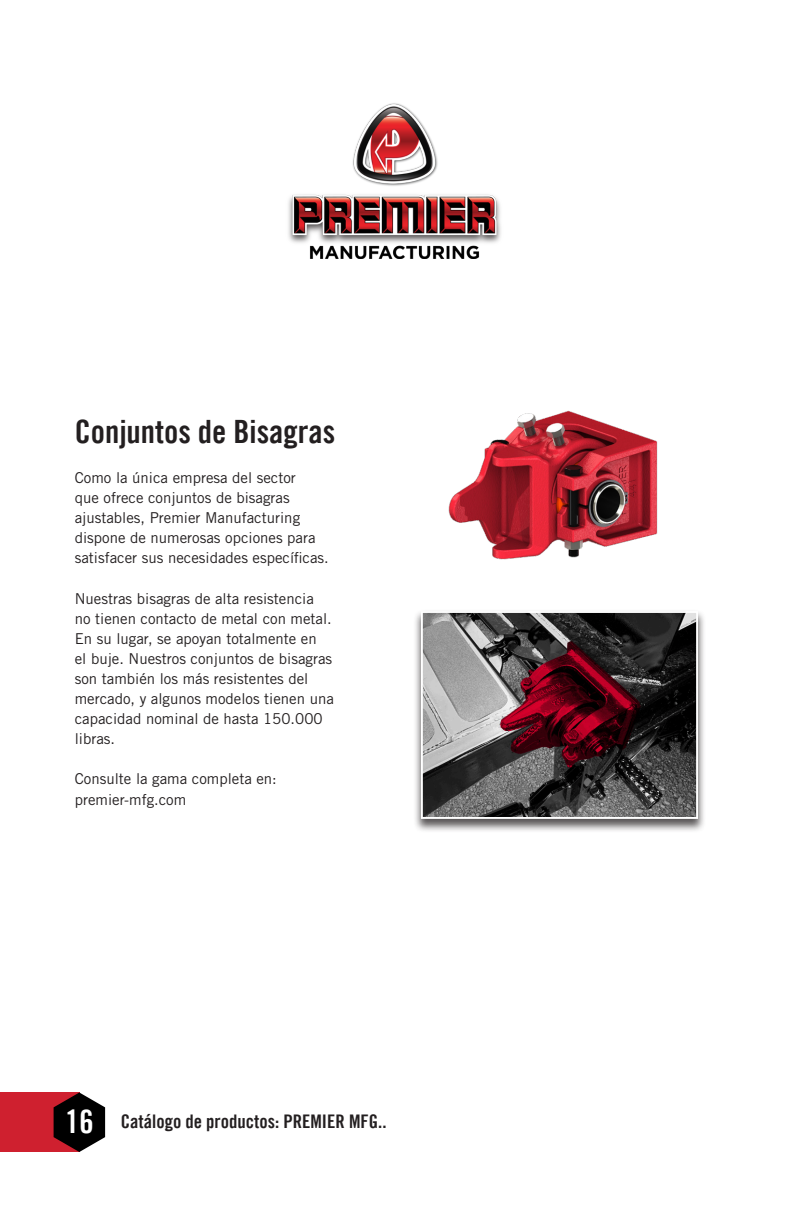
<style>
.page{position:relative;width:792px;height:1224px;background:#fff}
.page>*{position:absolute;margin:0;border:0;box-sizing:border-box;transform-origin:0 0}
.t1{font:32.2px "Trade Gothic LT Bold Cond Twenty";color:#231f20}
.t2{font:32.2px "Trade Gothic LT Bold Cond Twenty";color:#fff}
.t3{font:18.8px "Trade Gothic LT Bold Cond Twenty";color:#231f20}
.t4{font:15px/20.2px "Trade Gothic LT Std";color:#231f20}
</style>
<div class="page">
<div style="left:0;top:1093px;width:79px;height:59px;background:#cf202f"></div>
<svg style="left:54px;top:1093px;width:51px;height:59px"></svg>
<img style="left:448px;top:410px;width:210px;height:150px">
<div style="left:413px;top:610px;width:293px;height:223px;background:#231f20;opacity:.75"></div>
<img style="left:424px;top:614px;width:271px;height:202px">
<div style="left:421px;top:611px;width:277px;height:208px;border:2px solid #fff"></div>
<img style="left:288px;top:103px;width:213px;height:156px">
<p class="t1" style="left:75px;top:412px;width:262px">Conjuntos de Bisagras</p>
<p class="t4" style="left:75px;top:467px;width:256px">Como la única empresa del sector<br>que ofrece conjuntos de bisagras ajustables, Premier Manufacturing dispone de numerosas opciones para satisfacer sus necesidades específicas.</p>
<p class="t4" style="left:75px;top:588px;width:261px">Nuestras bisagras de alta resistencia<br>no tienen contacto de metal con metal.<br>En su lugar, se apoyan totalmente en<br>el buje. Nuestros conjuntos de bisagras son también los más resistentes del mercado, y algunos modelos tienen una capacidad nominal de hasta 150.000 libras.</p>
<p class="t4" style="left:75px;top:769px;width:204px">Consulte la gama completa en:</p>
<p class="t4" style="left:75px;top:789px;width:113px">premier-mfg.com</p>
<p class="t2" style="left:65px;top:1102px;width:30px">16</p>
<p class="t3" style="left:121px;top:1110px;width:267px">Catálogo de productos: PREMIER MFG..</p>
</div>
